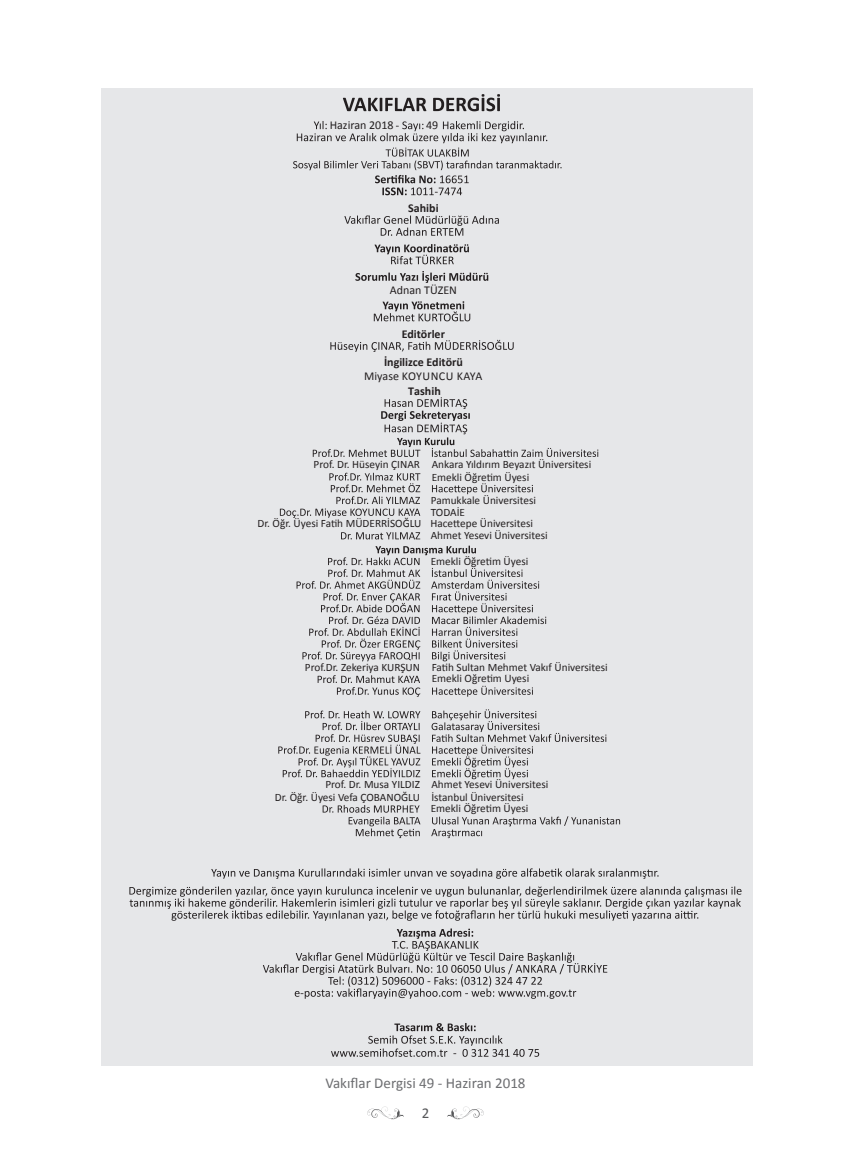
<style>
.page{position:relative;width:851px;height:1170px;background:#fff}
.page>*{position:absolute;margin:0;border:0;box-sizing:border-box;transform-origin:0 0}
.t1{font:15px "Calibri";color:#6c6d70}
.t2{font:15px "Calibri";color:#57585a}
.t3{font:12px "Calibri";color:#231f20}
.t4{font:700 12px "Calibri";color:#231f20}
.t5{font:11.25px "Calibri";color:#231f20}
</style>
<div class="page">
<svg style="left:367px;top:1106px;width:37px;height:14px"></svg>
<svg style="left:447px;top:1106px;width:37px;height:14px"></svg>
<div style="left:102px;top:88px;width:650px;height:977px;background:#e6e7e9"></div>
<svg style="left:343px;top:94px;width:157px;height:17px"></svg>
<svg style="left:344px;top:215px;width:155px;height:21px"></svg>
<svg style="left:374px;top:244px;width:95px;height:20px"></svg>
<svg style="left:355px;top:271px;width:133px;height:12px"></svg>
<svg style="left:374px;top:301px;width:96px;height:20px"></svg>
<svg style="left:330px;top:340px;width:183px;height:12px"></svg>
<svg style="left:211px;top:868px;width:447px;height:10px"></svg>
<svg style="left:129px;top:886px;width:612px;height:34px"></svg>
<svg style="left:263px;top:928px;width:344px;height:70px"></svg>
<svg style="left:331px;top:1023px;width:208px;height:33px"></svg>
<svg style="left:313px;top:397px;width:285px;height:60px"></svg>
<svg style="left:280px;top:472px;width:253px;height:45px"></svg>
<svg style="left:341px;top:532px;width:79px;height:7px"></svg>
<svg style="left:296px;top:545px;width:250px;height:116px"></svg>
<svg style="left:317px;top:675px;width:216px;height:21px"></svg>
<svg style="left:278px;top:709px;width:328px;height:70px"></svg>
<svg style="left:322px;top:804px;width:298px;height:34px"></svg>
<svg style="left:293px;top:121px;width:268px;height:74px"></svg>
<p class="t3" style="left:330px;top:117px;width:65px">Haziran 2018</p>
<p class="t3" style="left:426px;top:117px;width:14px">49</p>
<p class="t4" style="left:408px;top:200px;width:32px">Sahibi</p>
<p class="t3" style="left:396px;top:252px;width:4px">i</p>
<p class="t3" style="left:390px;top:282px;width:69px">Adnan TÜZEN</p>
<p class="t4" style="left:402px;top:326px;width:45px">Editörler</p>
<p class="t4" style="left:384px;top:354px;width:80px">İngilizce Editörü</p>
<p class="t3" style="left:364px;top:368px;width:119px">Miyase KOYUNCU KAYA</p>
<p class="t4" style="left:408px;top:383px;width:34px">Tashih</p>
<p class="t5" style="left:313px;top:457px;width:108px">Prof. Dr. Hüseyin ÇINAR</p>
<p class="t5" style="left:257px;top:516px;width:165px">Dr. Öğr. Üyesi Fatih MÜDERRİSOĞLU</p>
<p class="t5" style="left:431px;top:457px;width:161px">Ankara Yıldırım Beyazıt Üniversitesi</p>
<p class="t5" style="left:431px;top:469px;width:99px">Emekli Öğretim Üyesi</p>
<p class="t5" style="left:430px;top:493px;width:107px">Pamukkale Üniversitesi</p>
<p class="t5" style="left:430px;top:528px;width:118px">Ahmet Yesevi Üniversitesi</p>
<p class="t5" style="left:430px;top:554px;width:99px">Emekli Öğretim Üyesi</p>
<p class="t5" style="left:430px;top:505px;width:36px">TODAİE</p>
<p class="t5" style="left:430px;top:516px;width:104px">Hacettepe Üniversitesi</p>
<p class="t5" style="left:305px;top:660px;width:117px">Prof.Dr. Zekeriya KURŞUN</p>
<p class="t5" style="left:431px;top:660px;width:178px">Fatih Sultan Mehmet Vakıf Üniversitesi</p>
<p class="t5" style="left:431px;top:671px;width:99px">Emekli Öğretim Üyesi</p>
<p class="t5" style="left:325px;top:777px;width:96px">Prof. Dr. Musa YILDIZ</p>
<p class="t5" style="left:275px;top:790px;width:147px">Dr. Öğr. Üyesi Vefa ÇOBANOĞLU</p>
<p class="t5" style="left:431px;top:777px;width:118px">Ahmet Yesevi Üniversitesi</p>
<p class="t5" style="left:431px;top:790px;width:94px">İstanbul Üniversitesi</p>
<p class="t5" style="left:430px;top:801px;width:99px">Emekli Öğretim Üyesi</p>
<h1 class="t1" style="left:325px;top:1073px;width:202px">Vakıflar Dergisi 49 - Haziran 2018</h1>
<h1 class="t2" style="left:421px;top:1103px;width:9px">2</h1>
</div>
